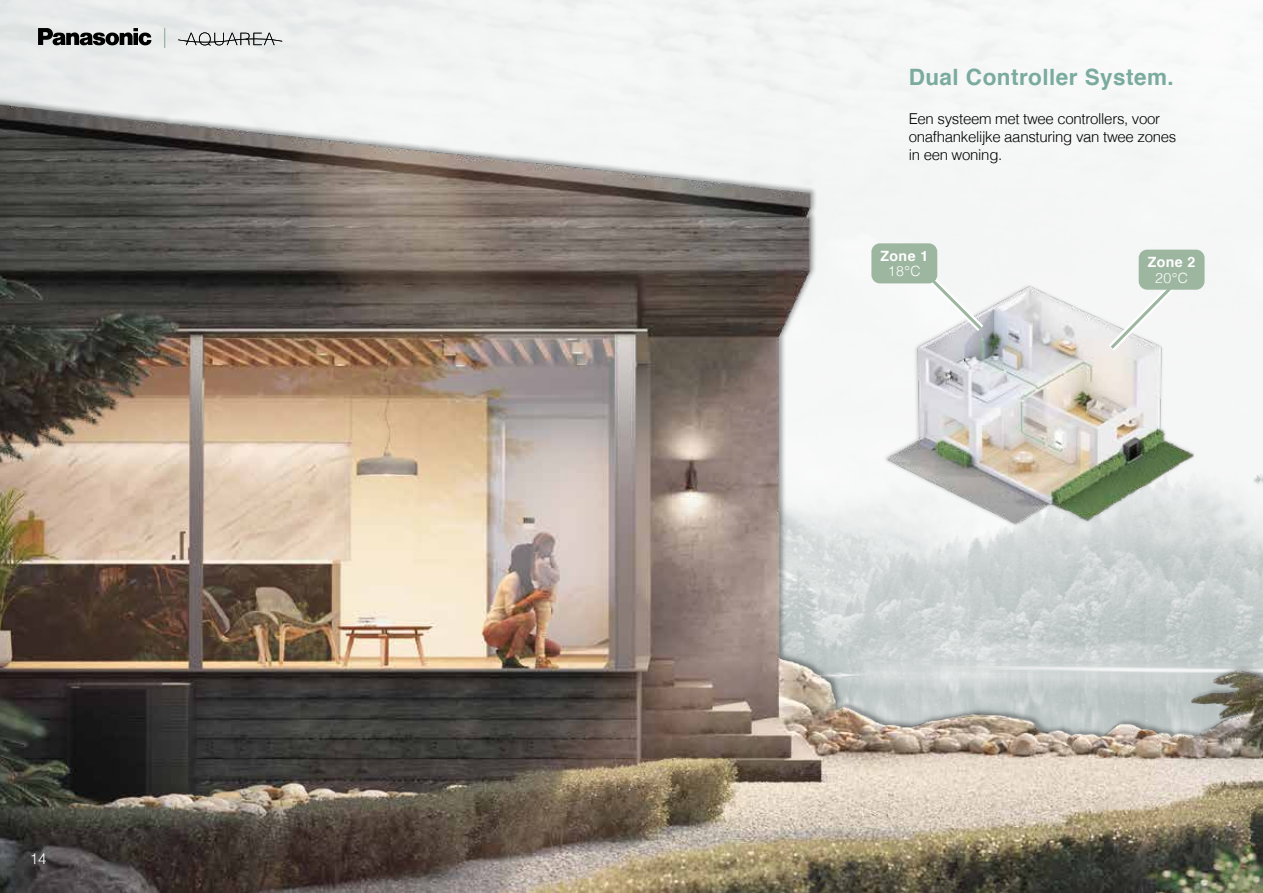
<style>
.page{position:relative;width:1263px;height:893px;background:#f3f4f4}
.page>*{position:absolute;margin:0;border:0;box-sizing:border-box;transform-origin:0 0}
.t1{font:700 22.5px "Helvetica";letter-spacing:.02em;color:#7aab9e}
.t2{font:300 15px/18px "Helvetica";letter-spacing:-.02em;color:#000}
.t3{font:300 15px "Helvetica";color:#fff}
.t4{font:700 14.1px "Helvetica";letter-spacing:.03em;color:#fff}
.t5{font:300 14.1px "Helvetica";color:#fff}
</style>
<div class="page">
<div style="left:0;top:69px;width:1263px;height:824px;background:#000;opacity:.35"></div>
<img style="left:871px;top:270px;width:337px;height:269px">
<svg style="left:923px;top:270px;width:68px;height:69px"></svg>
<div style="left:871px;top:243px;width:66px;height:40px;background:#9db6a0;border-radius:9px"></div>
<svg style="left:1101px;top:274px;width:84px;height:85px"></svg>
<div style="left:1139px;top:250px;width:65px;height:40px;background:#9db6a0;border-radius:9px"></div>
<hr style="left:1262px;top:0;width:1px;height:893px;background:#fff">
<svg style="left:178px;top:32px;width:104px;height:13px"></svg>
<svg style="left:164px;top:28px;width:1px;height:20px"></svg>
<svg style="left:38px;top:28px;width:113px;height:17px"></svg>
<p class="t3" style="left:30px;top:846px;width:18px">14</p>
<h1 class="t1" style="left:909px;top:59px;width:266px">Dual Controller System.</h1>
<p class="t2" style="left:909px;top:109px;width:269px">Een systeem met twee controllers, voor onafhankelijke aansturing van twee zones in een woning.</p>
<p class="t4" style="left:880px;top:245px;width:49px">Zone 1</p>
<p class="t5" style="left:888px;top:259px;width:34px">18°C</p>
<p class="t4" style="left:1148px;top:251px;width:49px">Zone 2</p>
<p class="t5" style="left:1155px;top:266px;width:34px">20°C</p>
</div>
